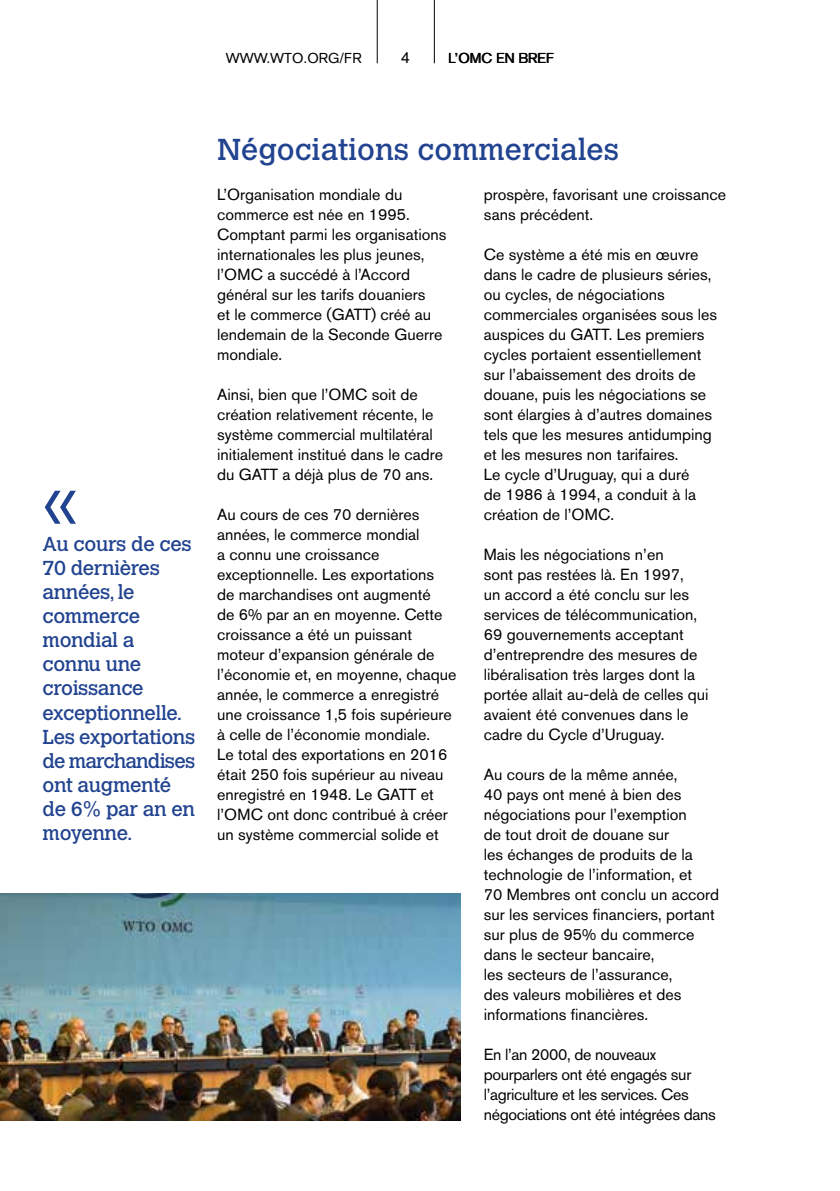
<style>
.page{position:relative;width:840px;height:1191px;background:#fff}
.page>*{position:absolute;margin:0;border:0;box-sizing:border-box;transform-origin:0 0}
.t1{font:62px "Calvert MT Std";color:#214390}
.t2{font:30px "Calvert MT Std";color:#214390}
.t3{font:20px/24px "Calvert MT Std";letter-spacing:-.02em;color:#214390}
.t4{font:16px/20px "Akzidenz Grotesk BE";color:#000}
.t5{font:16px/20px "Akzidenz Grotesk BE";letter-spacing:-.02em;color:#000}
.t6{font:14px "Akzidenz Grotesk";color:#000}
</style>
<div class="page">
<img style="left:0;top:893px;width:459px;height:228px">
<hr style="left:376px;top:0;width:1px;height:63px;background:#000">
<hr style="left:434px;top:0;width:1px;height:63px;background:#000">
<p class="t6" style="left:225px;top:50px;width:138px">WWW.WTO.ORG/FR</p>
<p class="t4" style="left:400px;top:48px;width:11px">4</p>
<p class="t6" style="left:448px;top:50px;width:108px">L’OMC EN BREF</p>
<h1 class="t1" style="left:43px;top:466px;width:37px">«</h1>
<p class="t3" style="left:43px;top:532px;width:154px">Au cours de ces<br>70 dernières années, le commerce mondial a connu une croissance exceptionnelle.<br>Les exportations de marchandises ont augmenté de 6% par an en moyenne.</p>
<h2 class="t2" style="left:217px;top:132px;width:403px">Négociations commerciales</h2>
<p class="t4" style="left:217px;top:184px;width:231px">L’Organisation mondiale du commerce est née en 1995.<br>Comptant parmi les organisations internationales les plus jeunes, l’OMC a succédé à l’Accord général sur les tarifs douaniers<br>et le commerce (GATT) créé au lendemain de la Seconde Guerre mondiale.</p>
<p class="t4" style="left:217px;top:384px;width:227px">Ainsi, bien que l’OMC soit de création relativement récente, le système commercial multilatéral initialement institué dans le cadre du GATT a déjà plus de 70 ans.</p>
<p class="t4" style="left:217px;top:504px;width:241px">Au cours de ces 70 dernières années, le commerce mondial<br>a connu une croissance exceptionnelle. Les exportations<br>de marchandises ont augmenté<br>de 6% par an en moyenne. Cette croissance a été un puissant moteur d’expansion générale de l’économie et, en moyenne, chaque année, le commerce a enregistré une croissance 1,5 fois supérieure à celle de l’économie mondiale.<br>Le total des exportations en 2016 était 250 fois supérieur au niveau enregistré en 1948. Le GATT et l’OMC ont donc contribué à créer un système commercial solide et</p>
<p class="t4" style="left:483px;top:184px;width:244px">prospère, favorisant une croissance sans précédent.</p>
<p class="t4" style="left:483px;top:244px;width:235px">Ce système a été mis en œuvre dans le cadre de plusieurs séries, ou cycles, de négociations commerciales organisées sous les auspices du GATT. Les premiers cycles portaient essentiellement sur l’abaissement des droits de douane, puis les négociations se sont élargies à d’autres domaines tels que les mesures antidumping et les mesures non tarifaires.<br>Le cycle d’Uruguay, qui a duré<br>de 1986 à 1994, a conduit à la création de l’OMC.</p>
<p class="t4" style="left:483px;top:544px;width:226px">Mais les négociations n’en<br>sont pas restées là. En 1997,<br>un accord a été conclu sur les services de télécommunication,<br>69 gouvernements acceptant d’entreprendre des mesures de libéralisation très larges dont la portée allait au-delà de celles qui avaient été convenues dans le cadre du Cycle d’Uruguay.</p>
<p class="t4" style="left:483px;top:764px;width:237px">Au cours de la même année,<br>40 pays ont mené à bien des négociations pour l’exemption<br>de tout droit de douane sur<br>les échanges de produits de la technologie de l’information, et<br>70 Membres ont conclu un accord sur les services financiers, portant sur plus de 95% du commerce dans le secteur bancaire,<br>les secteurs de l’assurance,<br>des valeurs mobilières et des informations financières.</p>
<p class="t5" style="left:483px;top:1044px;width:233px">En l’an 2000, de nouveaux pourparlers ont été engagés sur l’agriculture et les services. Ces négociations ont été intégrées dans</p>
</div>
